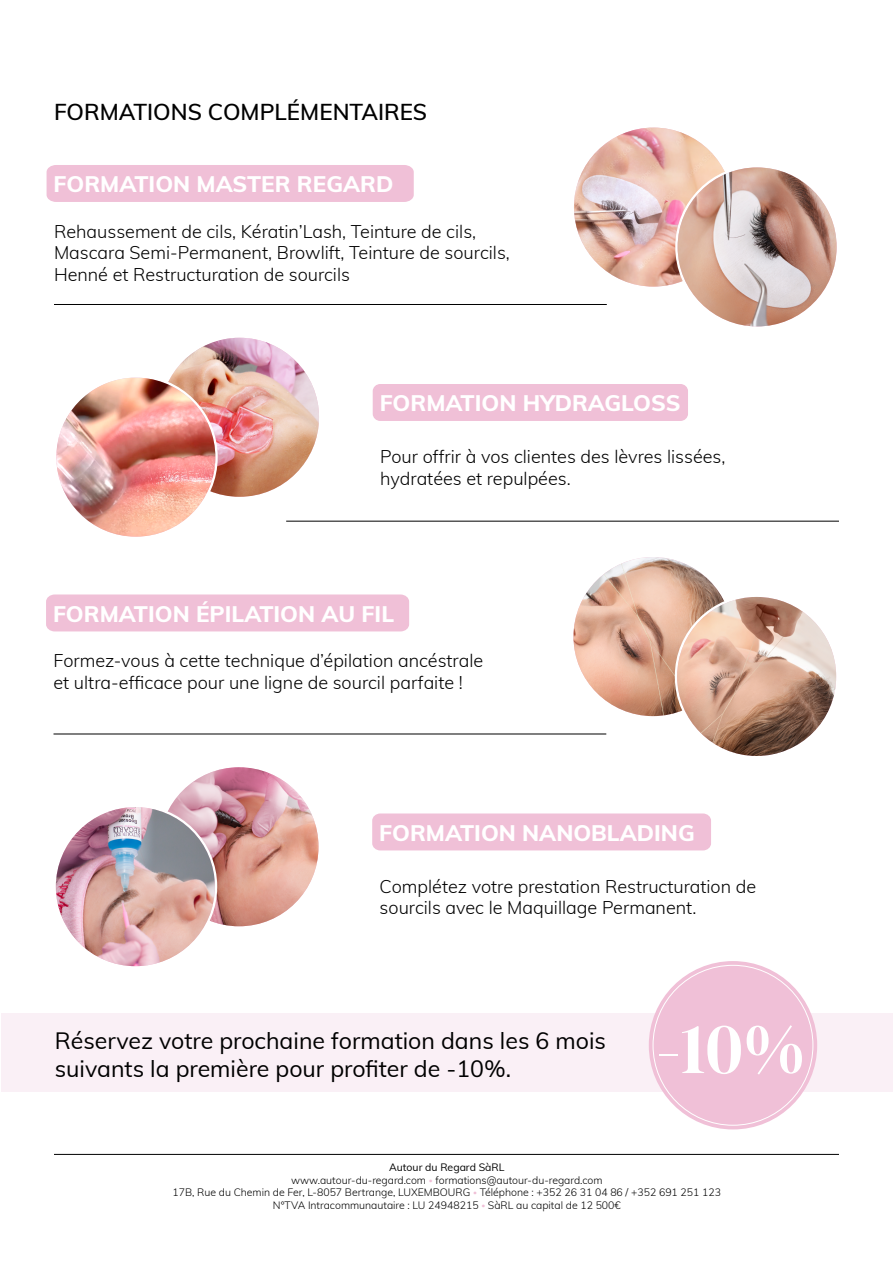
<style>
.page{position:relative;width:893px;height:1263px;background:#fff}
.page>*{position:absolute;margin:0;border:0;box-sizing:border-box;transform-origin:0 0}
.t1{font:73.05px "DM Serif Display";color:#fff}
.t2{font:23.1px/27.8px "Muli";color:#000}
.t3{font:800 22.5px "Muli";color:#fff}
.t4{font:600 22.5px "Muli";color:#000}
.t5{font:300 18px/21.6px "Muli";color:#000}
.t6{font:300 10.5px/12.6px "Muli";color:#000;text-align:center}
.s1{font-weight:400}
.s2{font-size:7.5px;color:#f0c0d7}
</style>
<div class="page">
<div style="left:47px;top:165px;width:367px;height:37px;background:#f0c0d7"></div>
<img style="left:574px;top:128px;width:159px;height:159px;border-radius:80px">
<svg style="left:675px;top:165px;width:164px;height:164px"></svg>
<img style="left:678px;top:167px;width:159px;height:159px;border-radius:80px">
<div style="left:373px;top:384px;width:315px;height:37px;background:#f0c0d7;border-radius:7px"></div>
<img style="left:160px;top:338px;width:159px;height:159px;border-radius:80px">
<svg style="left:54px;top:375px;width:164px;height:164px"></svg>
<img style="left:56px;top:378px;width:159px;height:159px;border-radius:78px">
<hr style="left:54px;top:304px;width:553px;height:1px;background:#000">
<hr style="left:54px;top:1154px;width:785px;height:1px;background:#000">
<div style="left:2px;top:1013px;width:891px;height:79px;background:#faf0f6"></div>
<div style="left:649px;top:961px;width:168px;height:168px;background:#f0c0d7;border-radius:50%"></div>
<hr style="left:286px;top:521px;width:553px;height:1px;background:#000">
<div style="left:46px;top:594px;width:363px;height:37px;background:#f0c0d7"></div>
<img style="left:573px;top:557px;width:159px;height:159px;border-radius:80px">
<svg style="left:675px;top:595px;width:163px;height:163px"></svg>
<img style="left:677px;top:597px;width:159px;height:159px;border-radius:80px">
<div style="left:372px;top:813px;width:339px;height:37px;background:#f0c0d7;border-radius:8px"></div>
<hr style="left:54px;top:734px;width:552px;height:1px;background:#000">
<img style="left:160px;top:767px;width:159px;height:159px;border-radius:80px">
<svg style="left:54px;top:805px;width:163px;height:163px"></svg>
<img style="left:56px;top:807px;width:159px;height:159px;border-radius:80px">
<p class="t4" style="left:54px;top:96px;width:375px">FORMATIONS COMPLÉMENTAIRES</p>
<p class="t3" style="left:54px;top:168px;width:341px">FORMATION MASTER REGARD</p>
<p class="t5" style="left:54px;top:220px;width:457px">Rehaussement de cils, Kératin’Lash, Teinture de cils,<br>Mascara Semi-Permanent, Browlift, Teinture de sourcils,<br>Henné et Restructuration de sourcils</p>
<p class="t3" style="left:380px;top:387px;width:302px">FORMATION HYDRAGLOSS</p>
<p class="t5" style="left:380px;top:445px;width:347px">Pour offrir à vos clientes des lèvres lissées, hydratées et repulpées.</p>
<p class="t3" style="left:53px;top:597px;width:343px">FORMATION ÉPILATION AU FIL</p>
<p class="t5" style="left:54px;top:649px;width:431px">Formez-vous à cette technique d’épilation ancéstrale et ultra-efficace pour une ligne de sourcil parfaite !</p>
<p class="t3" style="left:379px;top:816px;width:317px">FORMATION NANOBLADING</p>
<p class="t5" style="left:380px;top:874px;width:378px">Complétez votre prestation Restructuration de sourcils avec le Maquillage Permanent.</p>
<p class="t2" style="left:55px;top:1026px;width:553px">Réservez votre prochaine formation dans les 6 mois suivants la première pour profiter de -10%.</p>
<h1 class="t1" style="left:656px;top:1006px;width:152px">-10%</h1>
<p class="t6" style="left:173px;top:1160px;width:550px"><span class="s1">Autour du Regard SàRL<br></span>www.autour-du-regard.com <span class="s2">•</span> formations@autour-du-regard.com<br>17B, Rue du Chemin de Fer, L-8057 Bertrange, LUXEMBOURG <span class="s2">•</span> Téléphone : +352 26 31 04 86 / +352 691 251 123<br>N°TVA Intracommunautaire : LU 24948215 <span class="s2">•</span> SàRL au capital de 12 500€</p>
</div>
